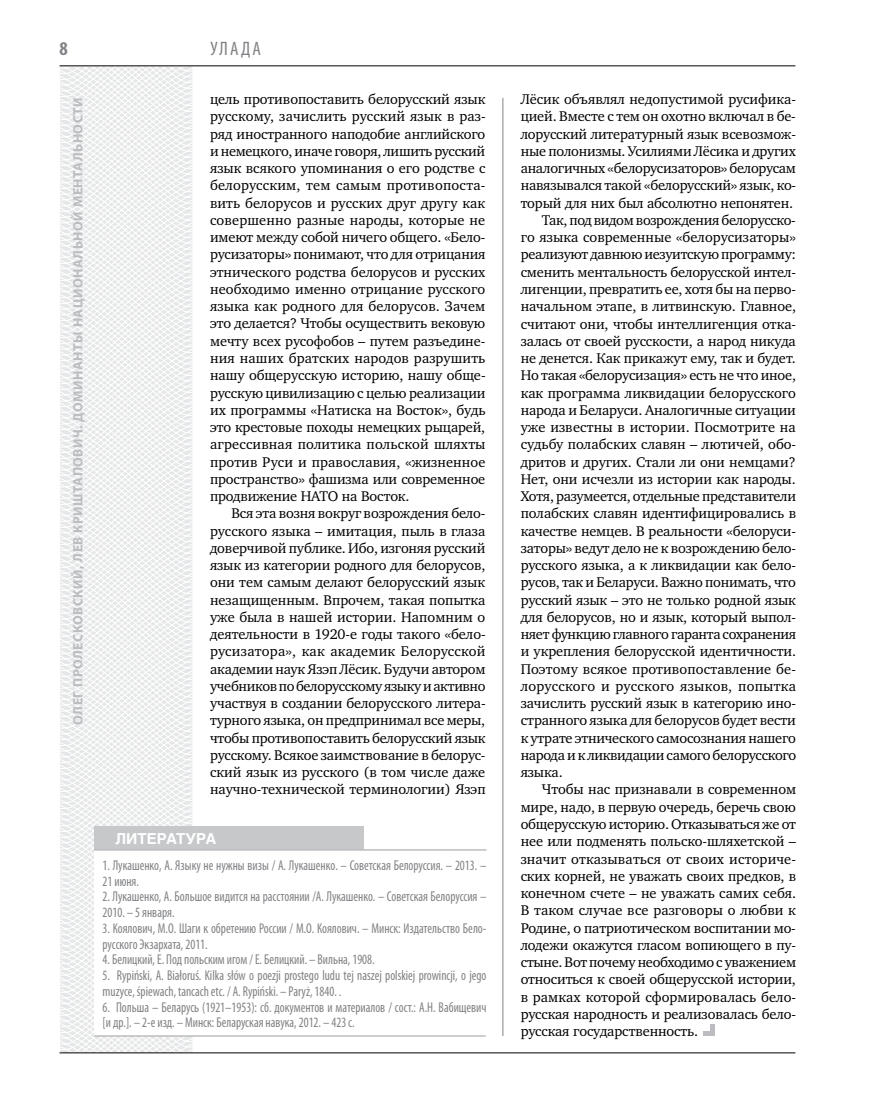
<style>
.page{position:relative;width:872px;height:1106px;background:#fff}
.page>*{position:absolute;margin:0;border:0;box-sizing:border-box;transform-origin:0 0}
.t1{font:condensed 19.5px "Myriad Pro";color:#808285}
.t2{font:700 condensed 19.5px "Myriad Pro";color:#808285}
.t3{font:700 15px "Helios";color:#fff}
.t4{font:14.4px/17.2px "Charter C";letter-spacing:-.01em;color:#000;text-align:justify}
.t5{font:14.4px "Charter C";letter-spacing:.015em;color:#000}
.t6{font:condensed 14.25px/15.8px "Myriad Pro";color:#808285;scale:.9 1}
.t7{font:700 13.5px "Myriad Pro";letter-spacing:.04em;color:#bcbdc0}
</style>
<div class="page">
<svg style="left:59px;top:65px;width:192px;height:989px"></svg>
<hr style="left:502px;top:98px;width:1px;height:938px;background:#808285">
<hr style="left:60px;top:1052px;width:735px;height:1px;background:#000">
<hr style="left:60px;top:65px;width:735px;height:1px;background:#000">
<div style="left:94px;top:826px;width:269px;height:23px;background:#c6c8ca"></div>
<div style="left:94px;top:850px;width:392px;height:186px;background:#fff"></div>
<hr style="left:94px;top:1035px;width:392px;height:1px;background:#bcbdc0">
<hr style="left:94px;top:849px;width:392px;height:1px;background:#bcbdc0">
<div style="left:710px;top:1024px;width:5px;height:12px;background:#bcbdc0"></div>
<div style="left:703px;top:1031px;width:12px;height:5px;background:#bcbdc0"></div>
<h1 class="t2" style="left:60px;top:37px;width:10px">8</h1>
<p class="t7" style="left:69px;top:724px;width:627px;rotate:-90deg">Олег ПРОЛЕСКОВСКИЙ, Лев КРИШТАПОВИЧ. Доминанты национальной ментальности</p>
<h1 class="t1" style="left:210px;top:37px;width:52px">Улада</h1>
<p class="t4" style="left:210px;top:91px;width:277px">цель противопоставить белорусский язык русскому, зачислить русский язык в раз&shy;ряд иностранного наподобие английского и немецкого, иначе говоря, лишить русский язык всякого упоминания о его родстве с белорусским, тем самым противопоста&shy;вить белорусов и русских друг другу как совершенно разные народы, которые не имеют между собой ничего общего. «Бело&shy;русизаторы» понимают, что для отрицания этнического родства белорусов и русских необходимо именно отрицание русского языка как родного для белорусов. Зачем это делается? Чтобы осуществить вековую мечту всех русофобов – путем разъедине&shy;ния наших братских народов разрушить нашу общерусскую историю, нашу обще&shy;русскую цивилизацию с целью реализации их программы «Натиска на Восток», будь это крестовые походы немецких рыцарей, агрессивная политика польской шляхты против Руси и православия, «жизненное пространство» фашизма или современное продвижение НАТО на Восток.</p>
<p class="t4" style="left:210px;top:505px;width:277px;text-indent:21px">Вся эта возня вокруг возрождения бело&shy;русского языка – имитация, пыль в глаза доверчивой публике. Ибо, изгоняя русский язык из категории родного для белорусов, они тем самым делают белорусский язык незащищенным. Впрочем, такая попытка уже была в нашей истории. Напомним о деятельности в 1920-е годы такого «бело&shy;русизатора», как академик Белорусской академии наук Язэп Лёсик. Будучи автором учебников по белорусскому языку и активно участвуя в создании белорусского литера&shy;турного языка, он предпринимал все меры, чтобы противопоставить белорусский язык русскому. Всякое заимствование в белорус&shy;ский язык из русского (в том числе даже научно-технической терминологии) Язэп</p>
<p class="t3" style="left:115px;top:830px;width:103px">литература</p>
<p class="t6" style="left:103px;top:857px;width:428px">1. Лукашенко, А. Языку не нужны визы / А. Лукашенко. – Советская Белоруссия. – 2013. –<br>21 июня.</p>
<p class="t6" style="left:103px;top:888px;width:428px">2. Лукашенко, А. Большое видится на расстоянии /А. Лукашенко. – Советская Белоруссия –<br>2010. – 5 января.</p>
<p class="t6" style="left:103px;top:920px;width:428px">3. Коялович, М.О. Шаги к обретению России / М.О. Коялович. – Минск: Издательство Бело&shy;русского Экзархата, 2011.</p>
<p class="t6" style="left:103px;top:951px;width:304px">4. Белицкий, Е. Под польским игом / Е. Белицкий. – Вильна, 1908.</p>
<p class="t6" style="left:103px;top:967px;width:428px">5. Rypiński, A. Białoruś. Kilka słów o poezji prostego ludu tej naszej polskiej prowincji, o jego muzyce, śpiewach, tancach etc. / A. Rypiński. – Paryż, 1840. .</p>
<p class="t6" style="left:103px;top:999px;width:428px">6. Польша – Беларусь (1921–1953): сб. документов и материалов / сост.: А.Н. Вабищевич [и др.]. – 2-е изд. – Минск: Беларуская навука, 2012. – 423 с.</p>
<p class="t4" style="left:520px;top:91px;width:277px">Лёсик объявлял недопустимой русифика-</p>
<p class="t4" style="left:520px;top:108px;width:277px">цией. Вместе с тем он охотно включал в бе-</p>
<p class="t4" style="left:520px;top:125px;width:277px">лорусский литературный язык всевозмож-</p>
<p class="t4" style="left:520px;top:143px;width:277px">ные полонизмы. Усилиями Лёсика и других</p>
<p class="t4" style="left:520px;top:160px;width:277px">аналогичных «белорусизаторов» белорусам</p>
<p class="t4" style="left:520px;top:177px;width:277px">навязывался такой «белорусский» язык, ко-</p>
<p class="t4" style="left:520px;top:194px;width:274px">торый для них был абсолютно непонятен.</p>
<p class="t4" style="left:542px;top:212px;width:255px">Так, под видом возрождения белорусско-</p>
<p class="t4" style="left:520px;top:229px;width:277px">го языка современные «белорусизаторы»</p>
<p class="t4" style="left:520px;top:246px;width:277px">реализуют давнюю иезуитскую программу:</p>
<p class="t4" style="left:520px;top:263px;width:277px">сменить ментальность белорусской интел-</p>
<p class="t4" style="left:520px;top:281px;width:277px">лигенции, превратить ее, хотя бы на перво-</p>
<p class="t4" style="left:520px;top:298px;width:277px">начальном этапе, в литвинскую. Главное,</p>
<p class="t4" style="left:520px;top:315px;width:277px">считают они, чтобы интеллигенция отка-</p>
<p class="t4" style="left:520px;top:332px;width:277px">залась от своей русскости, а народ никуда</p>
<p class="t4" style="left:520px;top:350px;width:277px">не денется. Как прикажут ему, так и будет.</p>
<p class="t4" style="left:520px;top:367px;width:277px">Но такая «белорусизация» есть не что иное,</p>
<p class="t4" style="left:520px;top:384px;width:277px">как программа ликвидации белорусского</p>
<p class="t4" style="left:520px;top:401px;width:277px">народа и Беларуси. Аналогичные ситуации</p>
<p class="t4" style="left:520px;top:419px;width:277px">уже известны в истории. Посмотрите на</p>
<p class="t4" style="left:520px;top:436px;width:277px">судьбу полабских славян – лютичей, обо-</p>
<p class="t4" style="left:520px;top:453px;width:277px">дритов и других. Стали ли они немцами?</p>
<p class="t4" style="left:520px;top:470px;width:277px">Нет, они исчезли из истории как народы.</p>
<p class="t4" style="left:520px;top:488px;width:277px">Хотя, разумеется, отдельные представители</p>
<p class="t4" style="left:520px;top:505px;width:277px">полабских славян идентифицировались в</p>
<p class="t4" style="left:520px;top:522px;width:277px">качестве немцев. В реальности «белоруси-</p>
<p class="t4" style="left:520px;top:539px;width:277px">заторы» ведут дело не к возрождению бело-</p>
<p class="t4" style="left:520px;top:557px;width:277px">русского языка, а к ликвидации как бело-</p>
<p class="t4" style="left:520px;top:574px;width:277px">русов, так и Беларуси. Важно понимать, что</p>
<p class="t4" style="left:520px;top:591px;width:277px">русский язык – это не только родной язык</p>
<p class="t4" style="left:520px;top:608px;width:277px">для белорусов, но и язык, который выпол-</p>
<p class="t4" style="left:520px;top:626px;width:277px">няет функцию главного гаранта сохранения</p>
<p class="t4" style="left:520px;top:643px;width:277px">и укрепления белорусской идентичности.</p>
<p class="t4" style="left:520px;top:660px;width:277px">Поэтому всякое противопоставление бе-</p>
<p class="t5" style="left:520px;top:678px;width:277px">лорусского и русского языков, попытка</p>
<p class="t4" style="left:520px;top:695px;width:277px">зачислить русский язык в категорию ино-</p>
<p class="t4" style="left:520px;top:712px;width:277px">странного языка для белорусов будет вести</p>
<p class="t4" style="left:520px;top:729px;width:277px">к утрате этнического самосознания нашего</p>
<p class="t4" style="left:520px;top:746px;width:277px">народа и к ликвидации самого белорусского</p>
<p class="t4" style="left:520px;top:764px;width:44px">языка.</p>
<p class="t4" style="left:542px;top:781px;width:256px">Чтобы нас признавали в современном</p>
<p class="t4" style="left:520px;top:798px;width:277px">мире, надо, в первую очередь, беречь свою</p>
<p class="t4" style="left:520px;top:815px;width:277px">общерусскую историю. Отказываться же от</p>
<p class="t4" style="left:520px;top:833px;width:277px">нее или подменять польско-шляхетской –</p>
<p class="t4" style="left:520px;top:850px;width:277px">значит отказываться от своих историче-</p>
<p class="t4" style="left:520px;top:867px;width:277px">ских корней, не уважать своих предков, в</p>
<p class="t4" style="left:520px;top:884px;width:277px">конечном счете – не уважать самих себя.</p>
<p class="t4" style="left:520px;top:902px;width:277px">В таком случае все разговоры о любви к</p>
<p class="t4" style="left:520px;top:919px;width:275px">Родине, о патриотическом воспитании мо-</p>
<p class="t4" style="left:520px;top:936px;width:277px">лодежи окажутся гласом вопиющего в пу-</p>
<p class="t4" style="left:520px;top:953px;width:277px">стыне. Вот почему необходимо с уважением</p>
<p class="t4" style="left:520px;top:971px;width:277px">относиться к своей общерусской истории,</p>
<p class="t4" style="left:520px;top:988px;width:277px">в рамках которой сформировалась бело-</p>
<p class="t4" style="left:520px;top:1005px;width:277px">русская народность и реализовалась бело-</p>
<p class="t4" style="left:520px;top:1022px;width:179px">русская государственность.</p>
</div>
